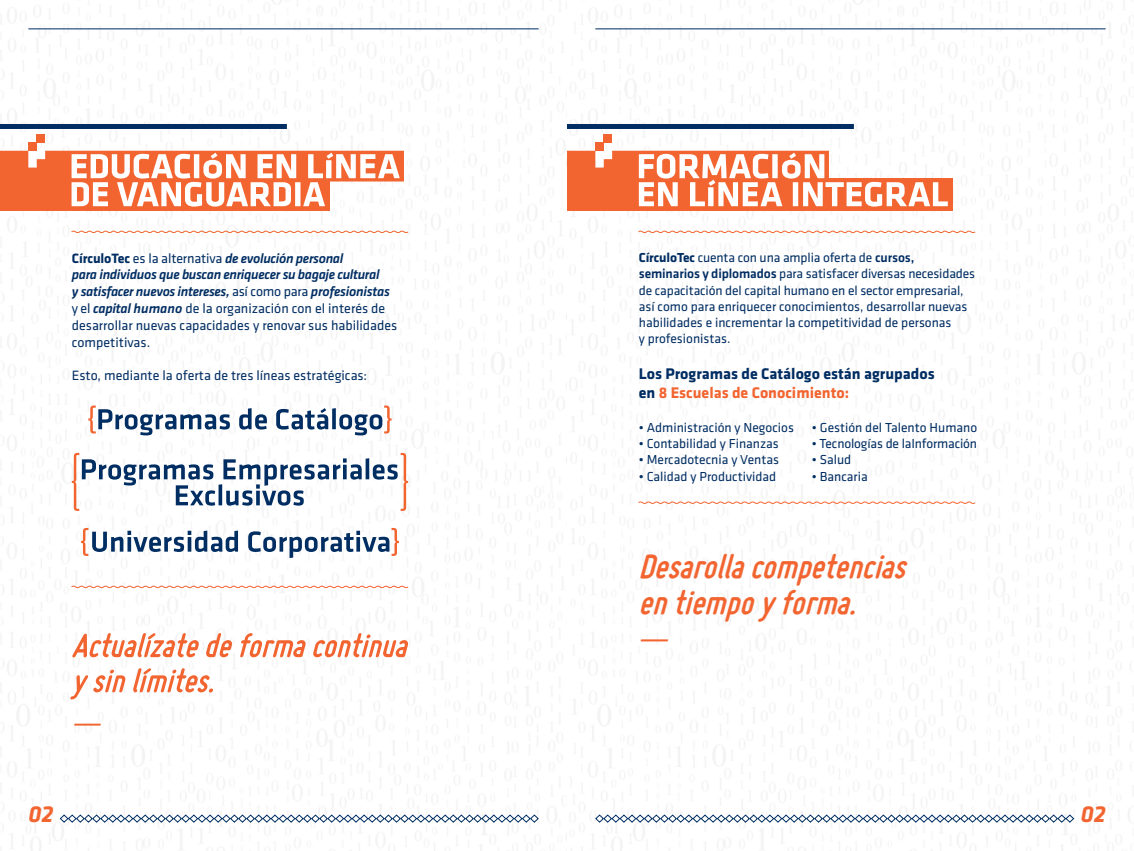
<style>
.page{position:relative;width:1134px;height:851px;background:#fff}
.page>*{position:absolute;margin:0;border:0;box-sizing:border-box;transform-origin:0 0}
.t1{font:italic 700 36px/36px "Miso";color:#f26531}
.t2{font:italic 36px "Adobe Caslon Pro";color:#f26531}
.t3{font:italic 700 24px "Klavika";color:#f26531}
.t4{font:700 16px/19.2px "Klavika";color:#002d62}
.t5{font:14px/16.8px "Klavika";color:#002d62}
.t6{font:13.5px/16.2px "Klavika";color:#002d62}
.s1{font-weight:700}
.s2{font-weight:500;font-style:italic}
.s3{font-weight:500}
.s4{color:#f26531}
</style>
<div class="page">
<img style="left:567px;top:0;width:566px;height:850px">
<hr style="left:595px;top:28px;width:511px;height:1px;background:#002d62">
<div style="left:567px;top:124px;width:287px;height:5px;background:#002d62"></div>
<svg style="left:595px;top:814px;width:479px;height:9px"></svg>
<svg style="left:638px;top:501px;width:338px;height:3px"></svg>
<svg style="left:638px;top:230px;width:338px;height:3px"></svg>
<hr style="left:28px;top:28px;width:511px;height:1px;background:#002d62">
<div style="left:0;top:124px;width:287px;height:5px;background:#002d62"></div>
<svg style="left:59px;top:814px;width:480px;height:9px"></svg>
<svg style="left:71px;top:585px;width:338px;height:3px"></svg>
<svg style="left:71px;top:230px;width:338px;height:3px"></svg>
<div style="left:567px;top:178px;width:385px;height:32px;background:#f26531"></div>
<div style="left:604px;top:134px;width:8px;height:8px;background:#f26531"></div>
<div style="left:595px;top:142px;width:9px;height:9px;background:#f26531"></div>
<svg style="left:567px;top:151px;width:381px;height:55px"></svg>
<div style="left:0;top:180px;width:329px;height:30px;background:#f26531"></div>
<svg style="left:0;top:151px;width:404px;height:55px"></svg>
<svg style="left:72px;top:453px;width:336px;height:58px"></svg>
<svg style="left:88px;top:405px;width:304px;height:30px"></svg>
<svg style="left:81px;top:528px;width:318px;height:30px"></svg>
<div style="left:37px;top:134px;width:8px;height:8px;background:#f26531"></div>
<div style="left:28px;top:142px;width:9px;height:9px;background:#f26531"></div>
<svg style="left:74px;top:723px;width:27px;height:2px"></svg>
<svg style="left:70px;top:668px;width:143px;height:31px"></svg>
<svg style="left:72px;top:633px;width:336px;height:24px"></svg>
<p class="t5" style="left:72px;top:249px;width:327px"><span class="s1">CírculoTec</span> es la alternativa <span class="s2">de evolución personal<br>para individuos que buscan enriquecer su bagaje cultural<br>y satisfacer nuevos intereses,</span> así como para <span class="s2">profesionistas </span>y el <span class="s2">capital humano</span> de la organización con el interés de desarrollar nuevas capacidades y renovar sus habilidades competitivas.</p>
<p class="t5" style="left:72px;top:367px;width:297px">Esto, mediante la oferta de tres líneas estratégicas:</p>
<p class="t6" style="left:639px;top:249px;width:338px"><span class="s1">CírculoTec</span> cuenta con una amplia oferta de <span class="s3">cursos, seminarios y diplomados</span> para satisfacer diversas necesidades de capacitación del capital humano en el sector empresarial, así como para enriquecer conocimientos, desarrollar nuevas habilidades e incrementar la competitividad de personas<br>y profesionistas.</p>
<p class="t4" style="left:639px;top:363px;width:297px">Los Programas de Catálogo están agrupados en <span class="s4">8 Escuelas de Conocimiento:</span></p>
<p class="t6" style="left:639px;top:419px;width:157px">• Administración y Negocios</p>
<p class="t6" style="left:639px;top:435px;width:141px">• Contabilidad y Finanzas</p>
<p class="t6" style="left:639px;top:451px;width:142px">• Mercadotecnia y Ventas</p>
<p class="t6" style="left:639px;top:467px;width:139px">• Calidad y Productividad</p>
<p class="t6" style="left:812px;top:419px;width:167px">• Gestión del Talento Humano</p>
<p class="t6" style="left:812px;top:435px;width:167px">• Tecnologías de laInformación</p>
<p class="t6" style="left:812px;top:451px;width:41px">• Salud</p>
<p class="t6" style="left:812px;top:467px;width:57px">• Bancaria</p>
<h1 class="t1" style="left:638px;top:548px;width:279px">Desarollacompetencias entiempoy forma.</h1>
<h1 class="t2" style="left:638px;top:616px;width:45px">-</h1>
<h2 class="t3" style="left:28px;top:797px;width:26px">02</h2>
<h2 class="t3" style="left:1081px;top:797px;width:26px">02</h2>
</div>
